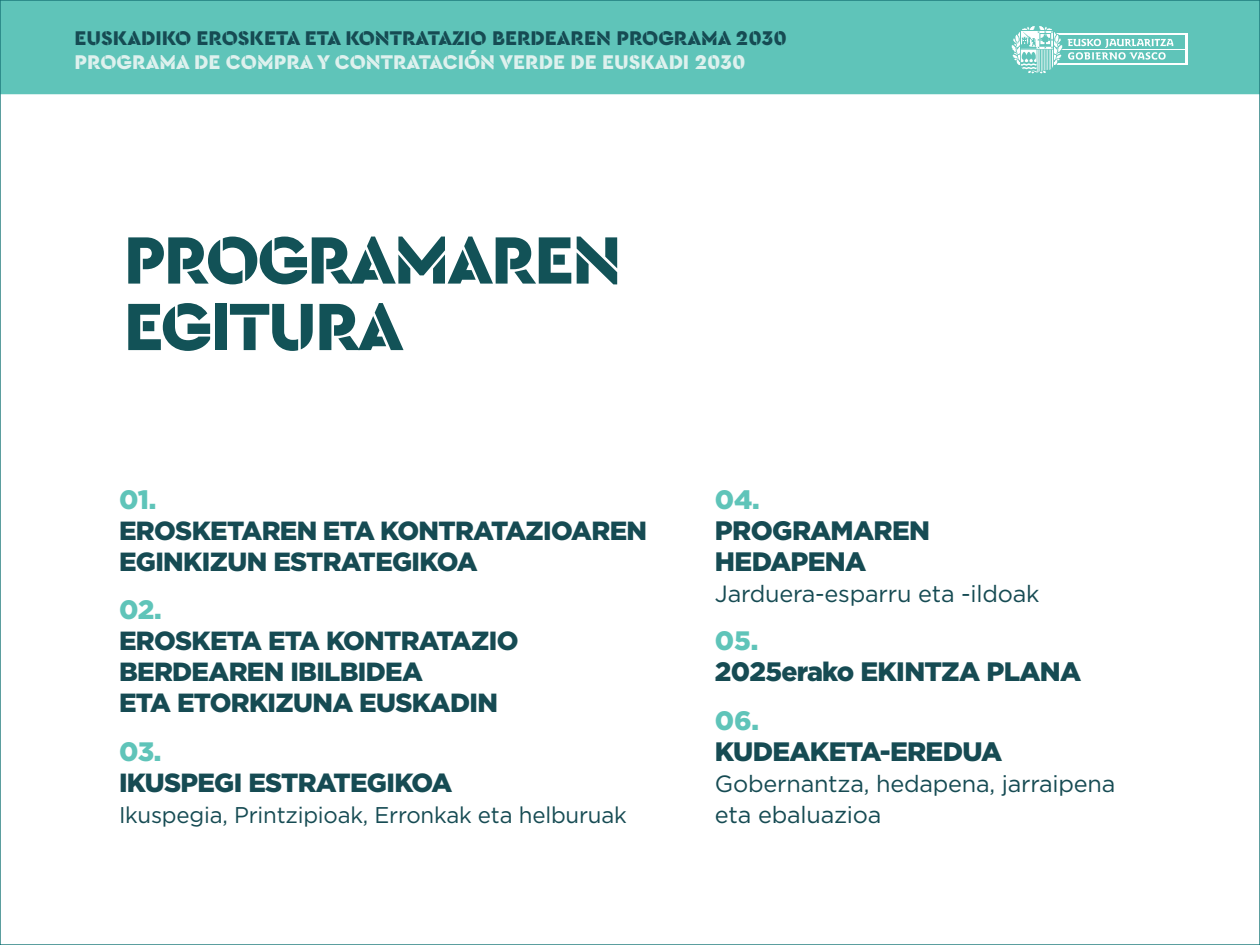
<style>
.page{position:relative;width:1260px;height:945px;background:#fff}
.page>*{position:absolute;margin:0;border:0;box-sizing:border-box;transform-origin:0 0}
.t1{font:900 70px/66.5px "Cera Stencil PRO";letter-spacing:-.03em;color:#125257}
.t2{font:900 26.6px/31px "Gotham";letter-spacing:-.025em;color:#164b53}
.t3{font:900 26.6px "Gotham";letter-spacing:-.015em;color:#5fc4b9}
.t4{font:900 26.25px/31px "Gotham";letter-spacing:-.025em;color:#164b53}
.t5{font:23.45px/31px "Gotham";letter-spacing:-.01em;color:#164b53}
.t6{font:22.75px "Gotham";letter-spacing:-.01em;color:#164b53}
.t7{font:900 20.82px "Cera Stencil PRO";color:#164b53}
.t8{font:900 20.82px "Cera Stencil PRO";color:#def1ee}
</style>
<div class="page">
<div style="left:2px;top:2px;width:1256px;height:92px;background:#5fc4b9"></div>
<div style="left:1047px;top:33px;width:140px;height:32px;background:#fff"></div>
<div style="left:1049px;top:35px;width:136px;height:28px;background:#5fc4b9"></div>
<hr style="left:1049px;top:49px;width:136px;height:1px;background:#fff">
<svg style="left:1010px;top:25px;width:163px;height:50px"></svg>
<p class="t7" style="left:75px;top:24px;width:714px">EUSKADIKO EROSKETA ETA KONTRATAZIO BERDEAREN PROGRAMA 2030</p>
<p class="t8" style="left:75px;top:48px;width:673px">PROGRAMA DE COMPRA Y CONTRATACIÓN VERDE DE EUSKADI 2030</p>
<h1 class="t1" style="left:124px;top:224px;width:500px">PROGRAMAREN<br>EGITURA</h1>
<p class="t3" style="left:119px;top:481px;width:39px">01.</p>
<p class="t4" style="left:119px;top:515px;width:530px">EROSKETAREN ETA KONTRATAZIOAREN<br>EGINKIZUN ESTRATEGIKOA</p>
<p class="t3" style="left:119px;top:592px;width:44px">02.</p>
<p class="t4" style="left:119px;top:625px;width:401px">EROSKETA ETA KONTRATAZIO<br>BERDEAREN IBILBIDEA<br>ETA ETORKIZUNA EUSKADIN</p>
<p class="t3" style="left:119px;top:733px;width:44px">03.</p>
<p class="t4" style="left:119px;top:767px;width:335px">IKUSPEGI ESTRATEGIKOA</p>
<p class="t6" style="left:119px;top:800px;width:509px">Ikuspegia, Printzipioak, Erronkak eta helburuak</p>
<p class="t3" style="left:715px;top:481px;width:46px">04.</p>
<p class="t2" style="left:715px;top:514px;width:217px">PROGRAMAREN<br>HEDAPENA</p>
<p class="t5" style="left:715px;top:577px;width:326px">Jarduera-esparru eta -ildoak</p>
<p class="t3" style="left:715px;top:623px;width:45px">05.</p>
<p class="t2" style="left:715px;top:656px;width:368px">2025erako EKINTZA PLANA</p>
<p class="t3" style="left:715px;top:702px;width:46px">06.</p>
<p class="t2" style="left:715px;top:736px;width:289px">KUDEAKETA-EREDUA</p>
<p class="t5" style="left:715px;top:768px;width:402px">Gobernantza, hedapena, jarraipena eta ebaluazioa</p>
</div>
